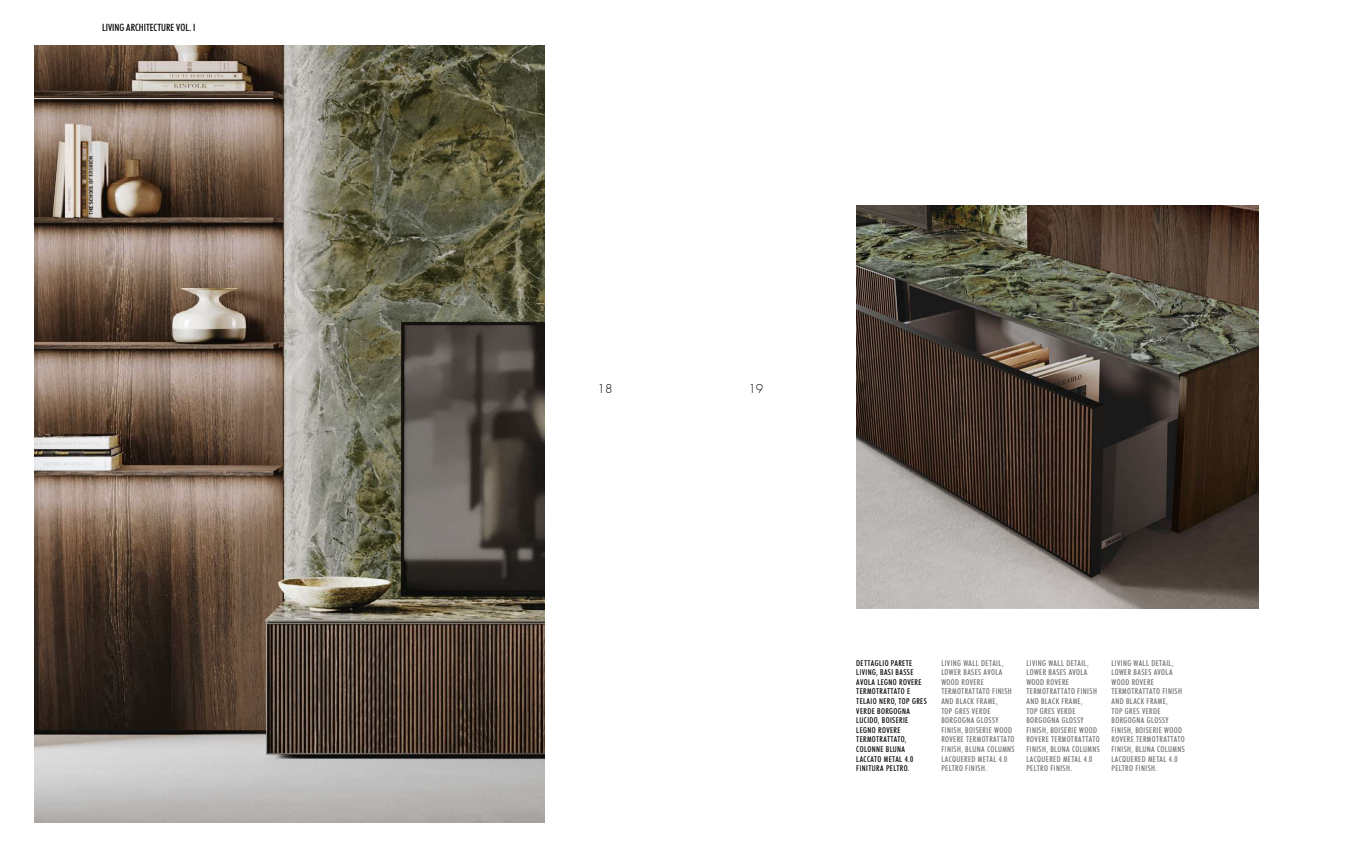
<style>
.page{position:relative;width:1361px;height:851px;background:#fff}
.page>*{position:absolute;margin:0;border:0;box-sizing:border-box;transform-origin:0 0}
.t1{font:300 12px "Futura";color:#000}
.t2{font:500 condensed 10px "Futura BT";color:#000}
.t3{font:500 condensed 8px/9.6px "Futura BT";letter-spacing:.05em;color:#6f6f6e}
.t4{font:500 condensed 8px/9.6px "Futura BT";letter-spacing:.05em;color:#000}
</style>
<div class="page">
<img style="left:34px;top:45px;width:510px;height:777px">
<img style="left:856px;top:206px;width:403px;height:402px">
<p class="t2" style="left:102px;top:21px;width:95px">LIVING ARCHITECTURE VOL. I</p>
<h1 class="t1" style="left:597px;top:381px;width:16px">18</h1>
<h1 class="t1" style="left:748px;top:381px;width:16px">19</h1>
<p class="t4" style="left:856px;top:657px;width:72px">DETTAGLIO PARETE<br>LIVING, BASI BASSE<br>AVOLA LEGNO ROVERE<br>TERMOTRATTATO E<br>TELAIO NERO, TOP GRES<br>VERDE BORGOGNA<br>LUCIDO, BOISERIE<br>LEGNO ROVERE<br>TERMOTRATTATO,<br>COLONNE BLUNA<br>LACCATO METAL 4.0<br>FINITURA PELTRO.</p>
<p class="t3" style="left:941px;top:657px;width:75px">LIVING WALL DETAIL,<br>LOWER BASES AVOLA<br>WOOD ROVERE<br>TERMOTRATTATO FINISH<br>AND BLACK FRAME,<br>TOP GRES VERDE<br>BORGOGNA GLOSSY<br>FINISH, BOISERIE WOOD<br>ROVERE TERMOTRATTATO<br>FINISH, BLUNA COLUMNS<br>LACQUERED METAL 4.0<br>PELTRO FINISH.</p>
<p class="t3" style="left:1026px;top:657px;width:75px">LIVING WALL DETAIL,<br>LOWER BASES AVOLA<br>WOOD ROVERE<br>TERMOTRATTATO FINISH<br>AND BLACK FRAME,<br>TOP GRES VERDE<br>BORGOGNA GLOSSY<br>FINISH, BOISERIE WOOD<br>ROVERE TERMOTRATTATO<br>FINISH, BLUNA COLUMNS<br>LACQUERED METAL 4.0<br>PELTRO FINISH.</p>
<p class="t3" style="left:1111px;top:657px;width:75px">LIVING WALL DETAIL,<br>LOWER BASES AVOLA<br>WOOD ROVERE<br>TERMOTRATTATO FINISH<br>AND BLACK FRAME,<br>TOP GRES VERDE<br>BORGOGNA GLOSSY<br>FINISH, BOISERIE WOOD<br>ROVERE TERMOTRATTATO<br>FINISH, BLUNA COLUMNS<br>LACQUERED METAL 4.0<br>PELTRO FINISH.</p>
</div>
